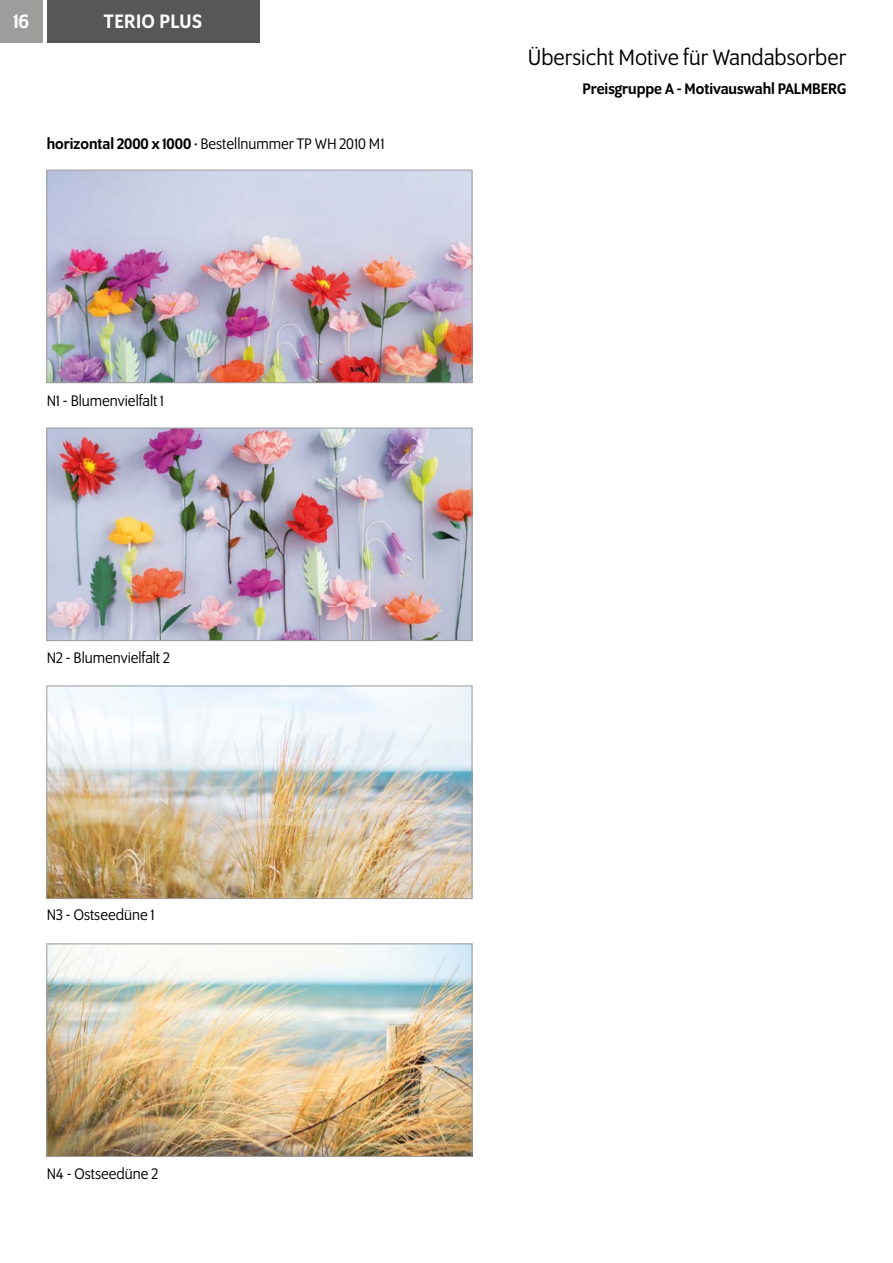
<style>
.page{position:relative;width:893px;height:1263px;background:#fff}
.page>*{position:absolute;margin:0;border:0;box-sizing:border-box;transform-origin:0 0}
.t1{font:24px "Program OT";color:#000}
.t2{font:500 21px "Program OT";letter-spacing:.025em;color:#fff}
.t3{font:16.5px "Program OT";color:#000}
.t4{font:500 16.5px "Program OT";color:#000}
.s1{font-weight:500}
</style>
<div class="page">
<img style="left:49px;top:172px;width:421px;height:209px">
<div style="left:47px;top:170px;width:425px;height:213px;border:1px solid #9d9d9c"></div>
<img style="left:49px;top:688px;width:421px;height:209px">
<div style="left:47px;top:686px;width:425px;height:213px;border:1px solid #9d9d9c"></div>
<img style="left:49px;top:430px;width:421px;height:209px">
<div style="left:47px;top:428px;width:425px;height:213px;border:1px solid #9d9d9c"></div>
<img style="left:49px;top:946px;width:421px;height:209px">
<div style="left:47px;top:944px;width:425px;height:213px;border:1px solid #9d9d9c"></div>
<div style="left:47px;top:0;width:212px;height:43px;background:#575756"></div>
<div style="left:0;top:0;width:43px;height:43px;background:#9d9d9c"></div>
<p class="t2" style="left:13px;top:14px;width:17px">16</p>
<p class="t2" style="left:104px;top:13px;width:100px">TERIO PLUS</p>
<p class="t3" style="left:47px;top:137px;width:339px"><span class="s1">horizontal 2000 x 1000 ·</span> Bestellnummer TP WH 2010 M1</p>
<p class="t3" style="left:47px;top:394px;width:119px">N1 - Blumenvielfalt 1</p>
<p class="t3" style="left:47px;top:651px;width:124px">N2 - Blumenvielfalt 2</p>
<p class="t3" style="left:47px;top:908px;width:109px">N3 - Ostseedüne 1</p>
<p class="t3" style="left:47px;top:1167px;width:113px">N4 - Ostseedüne 2</p>
<h1 class="t1" style="left:528px;top:48px;width:320px">Übersicht Motive für Wandabsorber</h1>
<p class="t4" style="left:582px;top:82px;width:265px">Preisgruppe A - Motivauswahl PALMBERG</p>
</div>
